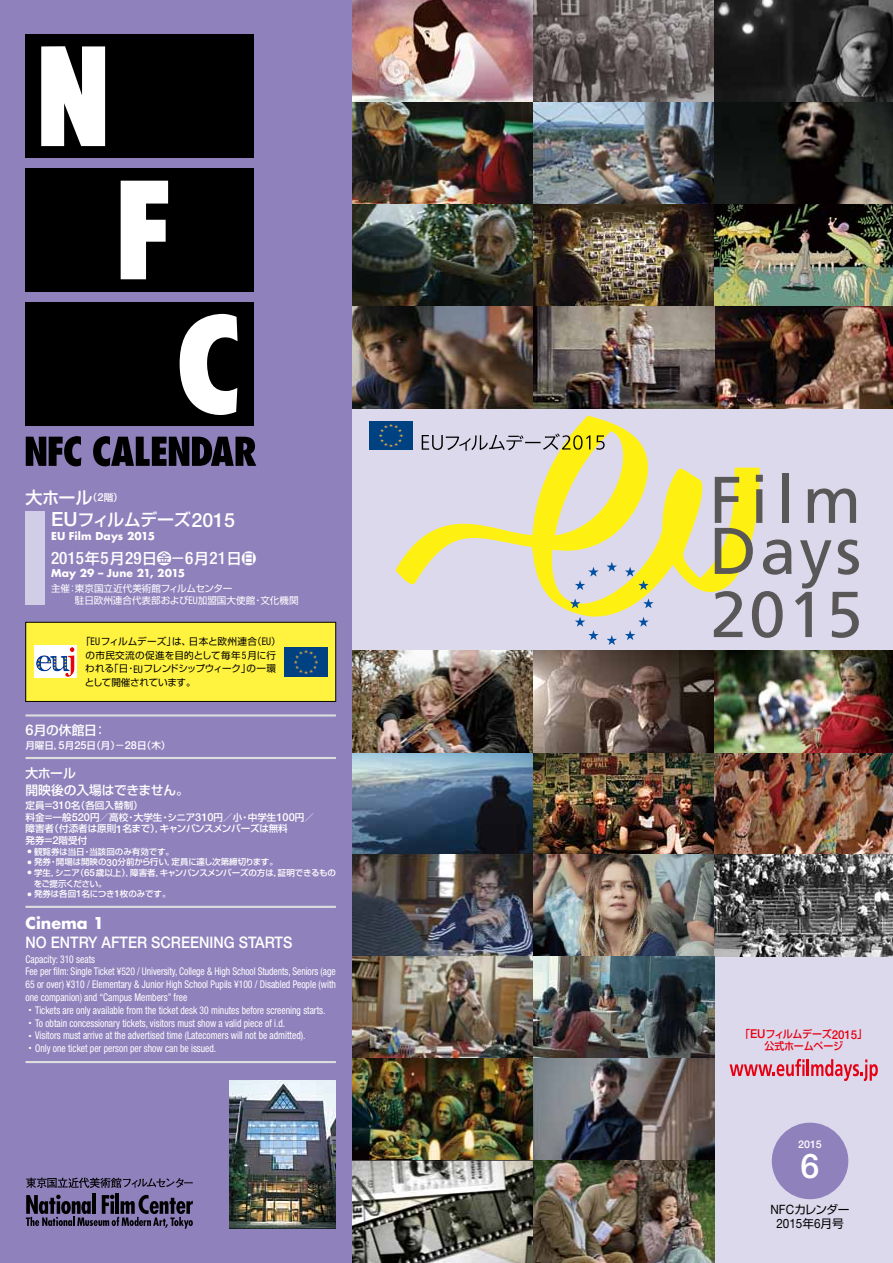
<style>
.page{position:relative;width:893px;height:1263px;background:#fff}
.page>*{position:absolute;margin:0;border:0;box-sizing:border-box;transform-origin:0 0}
.t1{font:500 34.05px "Helvetica Neue";color:#fff}
.t2{font:500 condensed 17.1px "Helvetica Neue";color:#fff}
.t3{font:500 16.95px/22.4px "Shin Go Pro";letter-spacing:-.03em;color:#fff}
.t4{font:500 15.9px "Helvetica Neue";color:#fff;scale:.9 1}
.t5{font:700 15.9px "Futura";color:#fff}
.t6{font:12.9px "Helvetica Neue";color:#000;scale:.91 1}
.t7{font:500 12.75px/17px "Shin Go Pro";letter-spacing:-.005em;color:#fff}
.t8{font:11.7px "Shin Go Pro";letter-spacing:-.07em;color:#000}
.t9{font:condensed 10.65px/12.8px "Helvetica Neue";color:#fff;scale:.9 1}
.t10{font:700 10.65px "Futura";letter-spacing:.01em;color:#fff}
.t11{font:500 10.65px/11.7px "Shin Go Pro";letter-spacing:-.02em;color:#e60012;text-align:center;scale:.94 1}
.t12{font:500 10.65px "Helvetica Neue";color:#fff}
.t13{font:500 9.6px/11.7px "Shin Go Pro";color:#fff}
.t14{font:9.6px/13.8px "Shin Go Pro";letter-spacing:-.01em;color:#000}
.t15{font:9.6px/11.7px "Shin Go Pro";color:#fff}
.t16{font:500 8.55px/10.6px "Shin Go Pro";letter-spacing:-.015em;color:#fff}
.s1{font-family:"Helvetica Neue";font-size:19.5px}
.s2{font-family:"Shin Go Pro";font-stretch:normal;font-size:14.85px}
.s3{font-family:"Helvetica Neue";font-stretch:condensed;font-size:10.5px}
.s4{font-family:"Helvetica Neue";font-size:14.7px}
.s5{font-family:"Helvetica Neue";font-size:10.95px}
.s6{font-family:"Helvetica Neue";font-size:9.75px}
.s7{font-family:"Shin Go Pro";font-weight:500;font-stretch:normal}
.s8{font-family:"Helvetica Neue";font-size:12.15px}
.s9{font-family:"Helvetica Neue";font-size:12.9px}
.s10{font-family:"Shin Go Pro";font-size:11.7px}
</style>
<div class="page">
<div style="left:0;top:0;width:353px;height:1263px;background:#8f82bc"></div>
<div style="left:26px;top:34px;width:228px;height:124px;background:#000"></div>
<div style="left:26px;top:168px;width:228px;height:124px;background:#000"></div>
<div style="left:26px;top:302px;width:228px;height:124px;background:#000"></div>
<svg style="left:41px;top:46px;width:64px;height:100px;background:#dedede"></svg>
<svg style="left:121px;top:181px;width:47px;height:98px"></svg>
<svg style="left:179px;top:314px;width:59px;height:101px"></svg>
<svg style="left:26px;top:436px;width:55px;height:30px"></svg>
<svg style="left:93px;top:436px;width:163px;height:30px"></svg>
<hr style="left:92px;top:1194px;width:3px;height:20px;background:#000">
<hr style="left:115px;top:1194px;width:4px;height:20px;background:#000">
<svg style="left:26px;top:1195px;width:167px;height:34px"></svg>
<svg style="left:26px;top:1177px;width:167px;height:11px"></svg>
<div style="left:353px;top:0;width:540px;height:1263px;background:#ddd9ec"></div>
<div style="left:26px;top:511px;width:19px;height:94px;background:#d2cde6"></div>
<hr style="left:26px;top:714px;width:310px;height:2px;background:#dcdddd">
<hr style="left:26px;top:757px;width:310px;height:2px;background:#dcdddd">
<hr style="left:26px;top:906px;width:310px;height:2px;background:#dcdddd">
<hr style="left:26px;top:1061px;width:310px;height:2px;background:#dcdddd">
<div style="left:26px;top:622px;width:310px;height:79px;background:#fff33f"></div>
<div style="left:26px;top:622px;width:310px;height:80px;border:1px solid #000"></div>
<div style="left:772px;top:1123px;width:76px;height:76px;background:#8f82bc;border-radius:50%"></div>
<svg style="left:729px;top:1059px;width:149px;height:22px"></svg>
<svg style="left:395px;top:416px;width:366px;height:221px"></svg>
<svg style="left:607px;top:562px;width:10px;height:10px"></svg>
<svg style="left:607px;top:635px;width:10px;height:10px"></svg>
<svg style="left:575px;top:567px;width:24px;height:23px"></svg>
<svg style="left:570px;top:598px;width:10px;height:10px"></svg>
<svg style="left:643px;top:598px;width:11px;height:10px"></svg>
<svg style="left:575px;top:617px;width:24px;height:23px"></svg>
<svg style="left:625px;top:617px;width:24px;height:23px"></svg>
<svg style="left:625px;top:567px;width:24px;height:23px"></svg>
<div style="left:782px;top:473px;width:7px;height:50px;background:#595757"></div>
<svg style="left:714px;top:475px;width:145px;height:163px"></svg>
<svg style="left:422px;top:433px;width:183px;height:18px"></svg>
<img style="left:353px;top:0;width:540px;height:408px">
<img style="left:353px;top:651px;width:540px;height:306px">
<img style="left:353px;top:957px;width:362px;height:306px">
<img style="left:230px;top:1080px;width:106px;height:149px">
<img style="left:370px;top:421px;width:43px;height:29px">
<svg style="left:34px;top:645px;width:43px;height:33px"></svg>
<img style="left:41px;top:647px;width:33px;height:30px">
<img style="left:284px;top:647px;width:43px;height:29px">
<h3 class="t3" style="left:51px;top:484px;width:185px;text-indent:-26px">大ホール<sup>（</sup><sup>2</sup><sup>階）<br></sup><span class="s1">EU</span>フィルムデーズ<span class="s1">2015</span></h3>
<p class="t10" style="left:51px;top:528px;width:105px">EU Film Days 2015</p>
<h2 class="t2" style="left:51px;top:548px;width:207px">2015<span class="s2">年</span>5<span class="s2">月</span>29<span class="s2">日金－</span>6<span class="s2">月</span>21<span class="s2">日日</span></h2>
<p class="t10" style="left:51px;top:566px;width:136px">May 29 – June 21, 2015</p>
<p class="t15" style="left:75px;top:581px;width:225px;text-indent:-24px">主催：東京国立近代美術館フィルムセンター<br>駐日欧州連合代表部および<span class="s3">EU</span>加盟国大使館・文化機関</p>
<p class="t14" style="left:85px;top:633px;width:197px;text-indent:-4px">「<span class="s3">EU</span>フィルムデーズ」は、日本と欧州連合（<span class="s3">EU</span>）の市民交流の促進を目的として毎年<span class="s3">5</span>月に行われる「日・<span class="s3">EU</span>フレンドシップウィーク」の一環として開催されています。</p>
<p class="t7" style="left:26px;top:720px;width:82px"><span class="s4">6</span>月の休館日：</p>
<p class="t13" style="left:26px;top:738px;width:147px">月曜日，<span class="s5">5</span>月<span class="s5">25</span>日（月）－<span class="s5">28</span>日（木）</p>
<p class="t7" style="left:26px;top:763px;width:165px">大ホール<br>開映後の入場はできません。</p>
<p class="t13" style="left:26px;top:798px;width:290px">定員＝<span class="s5">310</span>名（各回入替制）<br>料金＝一般<span class="s5">520</span>円／高校・大学生・シニア<span class="s5">310</span>円／小・中学生<span class="s5">100</span>円／障害者（付添者は原則<span class="s5">1</span>名まで），キャンパンスメンバーズは無料<br>発券＝<span class="s5">2</span>階受付</p>
<p class="t16" style="left:28px;top:845px;width:148px"><sup>●</sup> 観覧券は当日・当該回のみ有効です。</p>
<p class="t16" style="left:28px;top:856px;width:252px"><sup>●</sup> 発券・開場は開映の<span class="s6">30</span>分前から行い，定員に達し次第締切ります。</p>
<p class="t16" style="left:34px;top:866px;width:304px;text-indent:-6px"><sup>●</sup> 学生，シニア（<span class="s6">65</span>歳以上），障害者，キャンパンスメンバーズの方は，証明できるものをご提示ください。</p>
<p class="t16" style="left:28px;top:888px;width:144px"><sup>●</sup> 発券は各回<span class="s6">1</span>名につき<span class="s6">1</span>枚のみです。</p>
<h3 class="t5" style="left:26px;top:912px;width:80px">Cinema 1</h3>
<h3 class="t4" style="left:26px;top:933px;width:298px">NO ENTRY AFTER SCREENING STARTS</h3>
<p class="t9" style="left:25px;top:952px;width:347px">Capacity: 310 seats<br>Fee per film: Single Ticket ¥520 / University, College &amp; High School Students, Seniors (age 65 or over) ¥310 / Elementary &amp; Junior High School Pupils ¥100 / Disabled People (with one companion) and “Campus Members” free<br><span class="s7">・</span>Tickets are only available from the ticket desk 30 minutes before screening starts.<span class="s7">・</span>To obtain concessionary tickets, visitors must show a valid piece of i.d.<br><span class="s7">・</span>Visitors must arrive at the advertised time (Latecomers will not be admitted).<br><span class="s7">・</span>Only one ticket per person per show can be issued.</p>
<p class="t11" style="left:740px;top:1027px;width:137px">「<span class="s8">EU</span>フィルムデーズ<span class="s8">2015</span>」公式ホームページ</p>
<p class="t12" style="left:798px;top:1137px;width:25px">2015</p>
<h1 class="t1" style="left:801px;top:1146px;width:20px">6</h1>
<p class="t8" style="left:770px;top:1200px;width:81px"><span class="s9">NFC</span>カレンダー</p>
<p class="t6" style="left:776px;top:1215px;width:75px">2015<span class="s10">年</span>6<span class="s10">月号</span></p>
</div>
